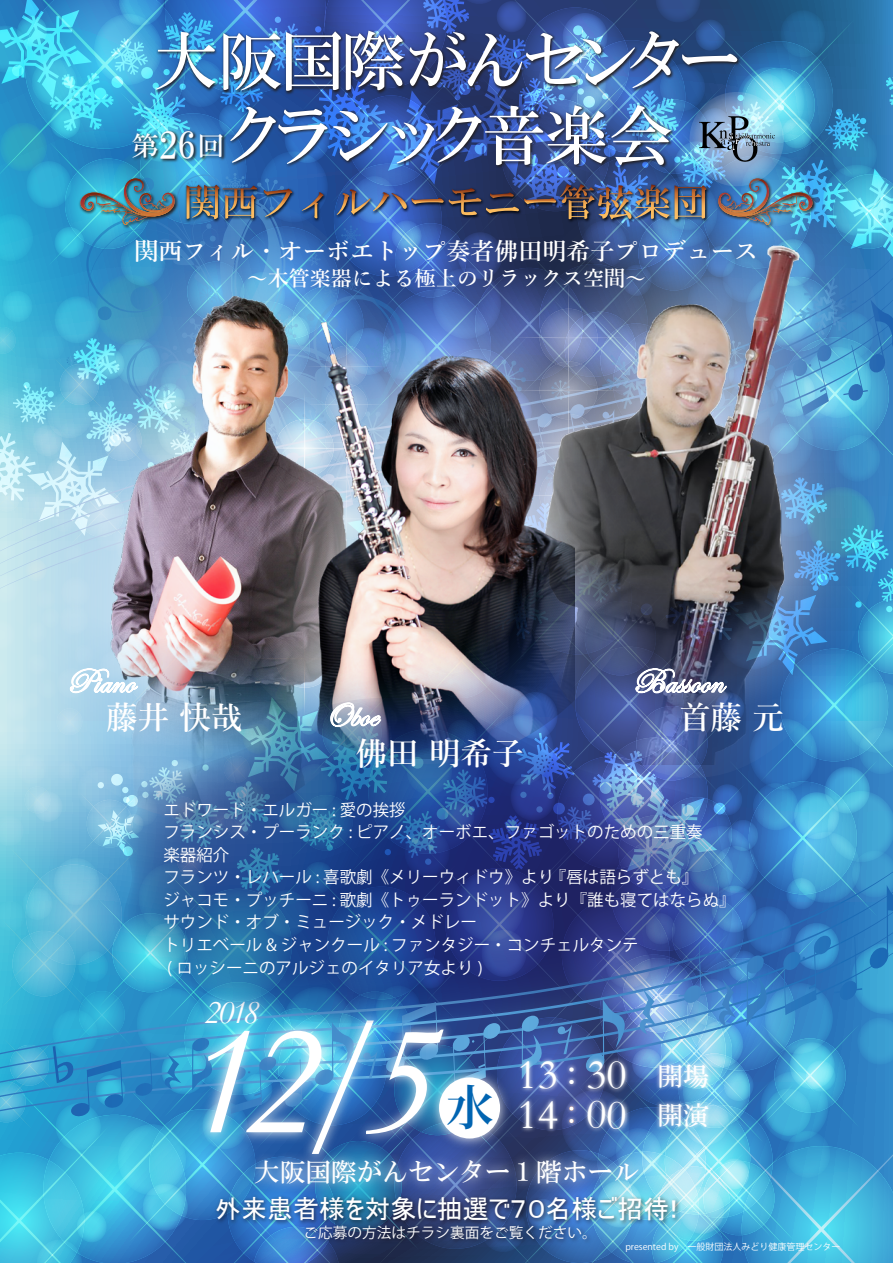
<style>
.page{position:relative;width:893px;height:1263px;background:#fff}
.page>*{position:absolute;margin:0;border:0;box-sizing:border-box;transform-origin:0 0}
.t1{font:italic 160.5px "Garamond";color:#fff}
.t2{font:64.5px "HGS Mincho B";letter-spacing:-.155em;color:#fff}
.t3{font:700 47.4px "Koz Min Pr 6 N";color:#0164b1}
.t4{font:42.9px/39.9px "Garamond";color:#fff}
.t5{font:italic 33.9px "Garamond";color:#fff}
.t6{font:600 31.5px "Yu Mincho";color:#fff}
.t7{font:26.7px "HGS Mincho B";color:#fff}
.t8{font:25.95px "MS UI Gothic";color:#fff}
.t9{font:25.65px "HGS Mincho B";color:#fff}
.t10{font:25.65px "HGS Mincho B";color:#6c1b1d}
.t11{font:600 24px "Yu Mincho";color:#fff}
.t12{font:600 21px "Yu Mincho";color:#fff}
.t13{font:16.5px/22.5px "Koz Go Pr 6 N";color:#fff}
.t14{font:14.7px "Koz Go Pr 6 N";color:#fff}
.t15{font:9px "Koz Go Pr 6 N";color:#fff}
.s1{font-size:37.5px}
</style>
<div class="page">
<img style="left:0;top:0;width:893px;height:1263px">
<h2 class="t2" style="left:221px;top:102px;width:454px">クラシック音楽会</h2>
<h3 class="t7" style="left:132px;top:132px;width:94px">第<span class="s1">26</span>回</h3>
<h3 class="t11" style="left:134px;top:238px;width:625px">関西フィル・オーボエトップ奏者佛田明希子プロデュース</h3>
<p class="t12" style="left:247px;top:266px;width:400px">～木管楽器による極上のリラックス空間～</p>
<h3 class="t6" style="left:106px;top:700px;width:138px">藤井 快哉</h3>
<h3 class="t6" style="left:679px;top:700px;width:106px">首藤 元</h3>
<h3 class="t6" style="left:356px;top:735px;width:169px">佛田 明希子</h3>
<p class="t13" style="left:163px;top:799px;width:574px">エドワード・エルガー : 愛の挨拶<br>フランシス・プーランク : ピアノ、オーボエ、ファゴットのための三重奏<br>楽器紹介<br>フランツ・レハール : 喜歌劇《メリーウィドウ》より 『唇は語らずとも』<br>ジャコモ・プッチーニ : 歌劇《トゥーランドット》より『誰も寝てはならぬ』サウンド・オブ・ミュージック・メドレー<br>トリエベール &amp; ジャンクール : ファンタジー・コンチェルタンテ<br>( ロッシーニのアルジェのイタリア女より )</p>
<h3 class="t5" style="left:205px;top:990px;width:56px">2018</h3>
<h1 class="t1" style="left:184px;top:973px;width:256px">12/5</h1>
<h3 class="t3" style="left:446px;top:1080px;width:49px">水</h3>
<h3 class="t4" style="left:518px;top:1053px;width:111px">13 30<br>14</h3>
<h3 class="t9" style="left:559px;top:1062px;width:27px">：</h3>
<h3 class="t9" style="left:657px;top:1062px;width:53px">開場</h3>
<h3 class="t10" style="left:559px;top:1101px;width:27px">：</h3>
<h3 class="t9" style="left:657px;top:1101px;width:53px">開演</h3>
<h3 class="t9" style="left:254px;top:1159px;width:386px">大阪国際がんセンター１階ホール</h3>
<h3 class="t8" style="left:215px;top:1196px;width:473px">外来患者様を対象に抽選で７０名様ご招待！</h3>
<p class="t14" style="left:303px;top:1224px;width:295px">ご応募の方法はチラシ裏面をご覧ください。</p>
<p class="t15" style="left:625px;top:1241px;width:217px">presented by　一般財団法人みどり健康管理センター</p>
</div>
